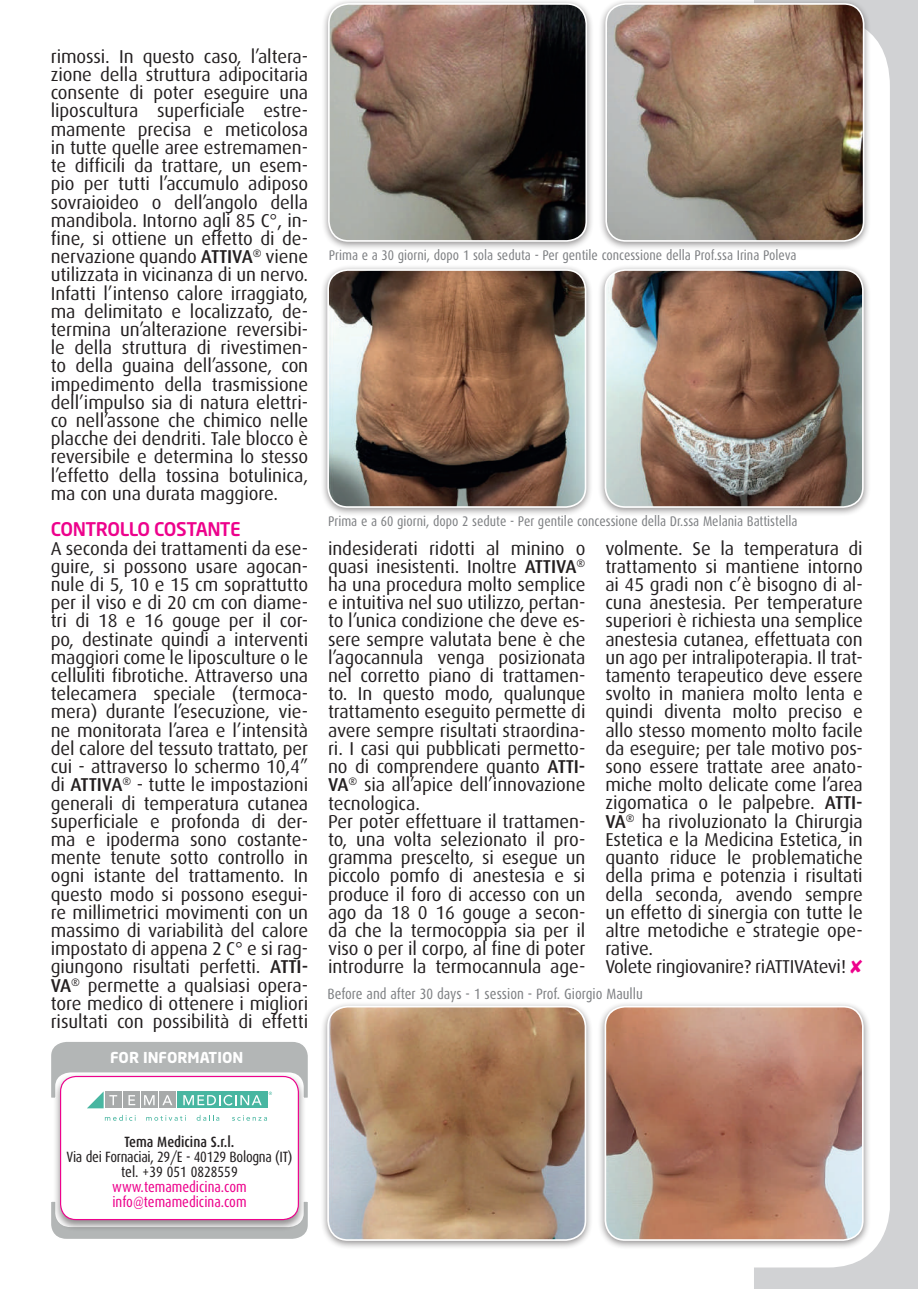
<style>
.page{position:relative;width:919px;height:1289px;background:#fff}
.page>*{position:absolute;margin:0;border:0;box-sizing:border-box;transform-origin:0 0}
.t1{font:18.6px/18.1px "Dax";letter-spacing:-.005em;color:#231f20;text-align:justify}
.t2{font:500 18.6px "Neo Sans Std";letter-spacing:-.04em;color:#ed028c}
.t3{font:14.85px/14.9px "Dax Condensed";letter-spacing:-.02em;color:#231f20;text-align:center}
.t4{font:14.85px "Dax Condensed";color:#808285}
.t5{font:14.85px/14.9px "Dax Condensed";color:#ed028c}
.t6{font:500 14.85px "Dax Condensed";color:#231f20}
.t7{font:700 14.85px "Neo Sans Std";color:#fff}
.t8{font:13.95px "Dax Condensed";color:#808285}
.s1{font-weight:500}
.s2{color:#ed028c}
</style>
<div class="page">
<svg style="left:754px;top:0;width:163px;height:1288px"></svg>
<svg style="left:51px;top:1202px;width:257px;height:37px;background:#b7baba"></svg>
<div style="left:53px;top:1073px;width:253px;height:158px;background:#231f20;opacity:.5"></div>
<div style="left:61px;top:1076px;width:237px;height:143px;background:#fff;border-radius:15px"></div>
<div style="left:60px;top:1075px;width:239px;height:145px;border:1px solid #ed028c;border-radius:15px"></div>
<svg style="left:105px;top:1114px;width:31px;height:6px"></svg>
<svg style="left:146px;top:1115px;width:40px;height:5px"></svg>
<svg style="left:197px;top:1115px;width:22px;height:5px"></svg>
<svg style="left:232px;top:1115px;width:35px;height:5px"></svg>
<svg style="left:51px;top:1042px;width:257px;height:66px"></svg>
<div style="left:320px;top:264px;width:273px;height:253px;background:#231f20;opacity:.5"></div>
<img style="left:328px;top:270px;width:257px;height:237px">
<div style="left:327px;top:269px;width:259px;height:239px;border:2px solid #fff;border-radius:20px"></div>
<div style="left:597px;top:264px;width:273px;height:253px;background:#231f20;opacity:.5"></div>
<img style="left:605px;top:270px;width:257px;height:237px">
<div style="left:604px;top:269px;width:259px;height:239px;border:2px solid #fff;border-radius:20px"></div>
<div style="left:320px;top:1000px;width:273px;height:249px;background:#231f20;opacity:.5"></div>
<img style="left:328px;top:1006px;width:257px;height:233px">
<div style="left:327px;top:1005px;width:259px;height:235px;border:2px solid #fff;border-radius:20px"></div>
<div style="left:597px;top:1000px;width:273px;height:249px;background:#231f20;opacity:.5"></div>
<img style="left:605px;top:1006px;width:257px;height:233px">
<div style="left:604px;top:1005px;width:259px;height:235px;border:2px solid #fff;border-radius:20px"></div>
<div style="left:321px;top:0;width:273px;height:251px;background:#231f20;opacity:.5"></div>
<img style="left:329px;top:4px;width:257px;height:237px">
<div style="left:328px;top:3px;width:259px;height:239px;border:2px solid #fff;border-radius:20px"></div>
<div style="left:598px;top:0;width:273px;height:251px;background:#231f20;opacity:.5"></div>
<img style="left:606px;top:4px;width:257px;height:237px">
<div style="left:605px;top:3px;width:259px;height:239px;border:2px solid #fff;border-radius:20px"></div>
<p class="t1" style="left:51px;top:47px;width:259px">rimossi. In questo caso, l’altera&shy;zione della struttura adipocitaria consente di poter eseguire una liposcultura superficiale estre&shy;mamente precisa e meticolosa in tutte quelle aree estremamen&shy;te difficili da trattare, un esem&shy;pio per tutti l’accumulo adiposo sovraioideo o dell’angolo della mandibola. Intorno agli 85 C°, in&shy;fine, si ottiene un effetto di de&shy;nervazione quando <span class="s1">ATTIVA</span><sup>®</sup> viene utilizzata in vicinanza di un nervo.<br>Infatti l’intenso calore irraggiato, ma delimitato e localizzato, de&shy;termina un’alterazione reversibi&shy;le della struttura di rivestimen&shy;to della guaina dell’assone, con impedimento della trasmissione dell’impulso sia di natura elettri&shy;co nell’assone che chimico nelle placche dei dendriti. Tale blocco è reversibile e determina lo stesso l’effetto della tossina botulinica, ma con una durata maggiore.</p>
<p class="t2" style="left:51px;top:517px;width:191px">CONTROLLO COSTANTE</p>
<p class="t1" style="left:51px;top:539px;width:259px">A seconda dei trattamenti da ese&shy;guire, si possono usare agocan&shy;nule di 5, 10 e 15 cm soprattutto per il viso e di 20 cm con diame&shy;tri di 18 e 16 gouge per il cor&shy;po, destinate quindi a interventi maggiori come le liposculture o le celluliti fibrotiche. Attraverso una telecamera speciale (termoca&shy;mera) durante l’esecuzione, vie&shy;ne monitorata l’area e l’intensità del calore del tessuto trattato, per cui - attraverso lo schermo 10,4” di <span class="s1">ATTIVA</span><sup>®</sup> - tutte le impostazioni generali di temperatura cutanea superficiale e profonda di der&shy;ma e ipoderma sono costante&shy;mente tenute sotto controllo in ogni istante del trattamento. In questo modo si possono esegui&shy;re millimetrici movimenti con un massimo di variabilità del calore impostato di appena 2 C° e si rag&shy;giungono risultati perfetti. <span class="s1">ATTI-VA</span><sup>®</sup> permette a qualsiasi opera&shy;tore medico di ottenere i migliori risultati con possibilità di effetti</p>
<p class="t1" style="left:328px;top:539px;width:259px;text-align:left">indesiderati ridotti al minino o quasi inesistenti. Inoltre <span class="s1">ATTIVA</span><sup>® </sup>ha una procedura molto semplice e intuitiva nel suo utilizzo, pertan&shy;to l’unica condizione che deve es&shy;sere sempre valutata bene è che l’agocannula venga posizionata nel corretto piano di trattamen&shy;to. In questo modo, qualunque trattamento eseguito permette di avere sempre risultati straordina&shy;ri. I casi qui pubblicati permetto&shy;no di comprendere quanto <span class="s1">ATTI-<br>VA</span><sup>®</sup> sia all’apice dell’innovazione tecnologica.<br>Per poter effettuare il trattamen&shy;to, una volta selezionato il pro&shy;gramma prescelto, si esegue un piccolo pomfo di anestesia e si produce il foro di accesso con un ago da 18 0 16 gouge a secon&shy;da che la termocoppia sia per il viso o per il corpo, al fine di poter introdurre la termocannula age-</p>
<p class="t1" style="left:605px;top:539px;width:259px;text-align:left">volmente. Se la temperatura di trattamento si mantiene intorno ai 45 gradi non c’è bisogno di al&shy;cuna anestesia. Per temperature superiori è richiesta una semplice anestesia cutanea, effettuata con un ago per intralipoterapia. Il trat&shy;tamento terapeutico deve essere svolto in maniera molto lenta e quindi diventa molto preciso e allo stesso momento molto facile da eseguire; per tale motivo pos&shy;sono essere trattate aree anato&shy;miche molto delicate come l’area zigomatica o le palpebre. <span class="s1">ATTI-<br>VA</span><sup>®</sup> ha rivoluzionato la Chirurgia<br>Estetica e la Medicina Estetica, in quanto riduce le problematiche della prima e potenzia i risultati della seconda, avendo sempre un effetto di sinergia con tutte le altre metodiche e strategie ope&shy;rative.<br>Volete ringiovanire? riATTIVAtevi! <span class="s2">✘</span></p>
<p class="t7" style="left:110px;top:1048px;width:135px">FOR INFORMATION</p>
<p class="t8" style="left:329px;top:248px;width:469px">Prima e a 30 giorni, dopo 1 sola seduta - Per gentile concessione della Prof.ssa Irina Poleva</p>
<p class="t8" style="left:328px;top:514px;width:471px">Prima e a 60 giorni, dopo 2 sedute - Per gentile concessione della Dr.ssa Melania Battistella</p>
<p class="t4" style="left:327px;top:985px;width:317px">Before and after 30 days - 1 session - Prof. Giorgio Maullu</p>
<p class="t6" style="left:124px;top:1133px;width:111px">Tema Medicina S.r.l.</p>
<p class="t3" style="left:66px;top:1149px;width:227px">Via dei Fornaciai, 29/E - 40129 Bologna (IT) tel. +39 051 0828559</p>
<p class="t5" style="left:112px;top:1179px;width:136px">www.temamedicina.com info@temamedicina.com</p>
</div>
